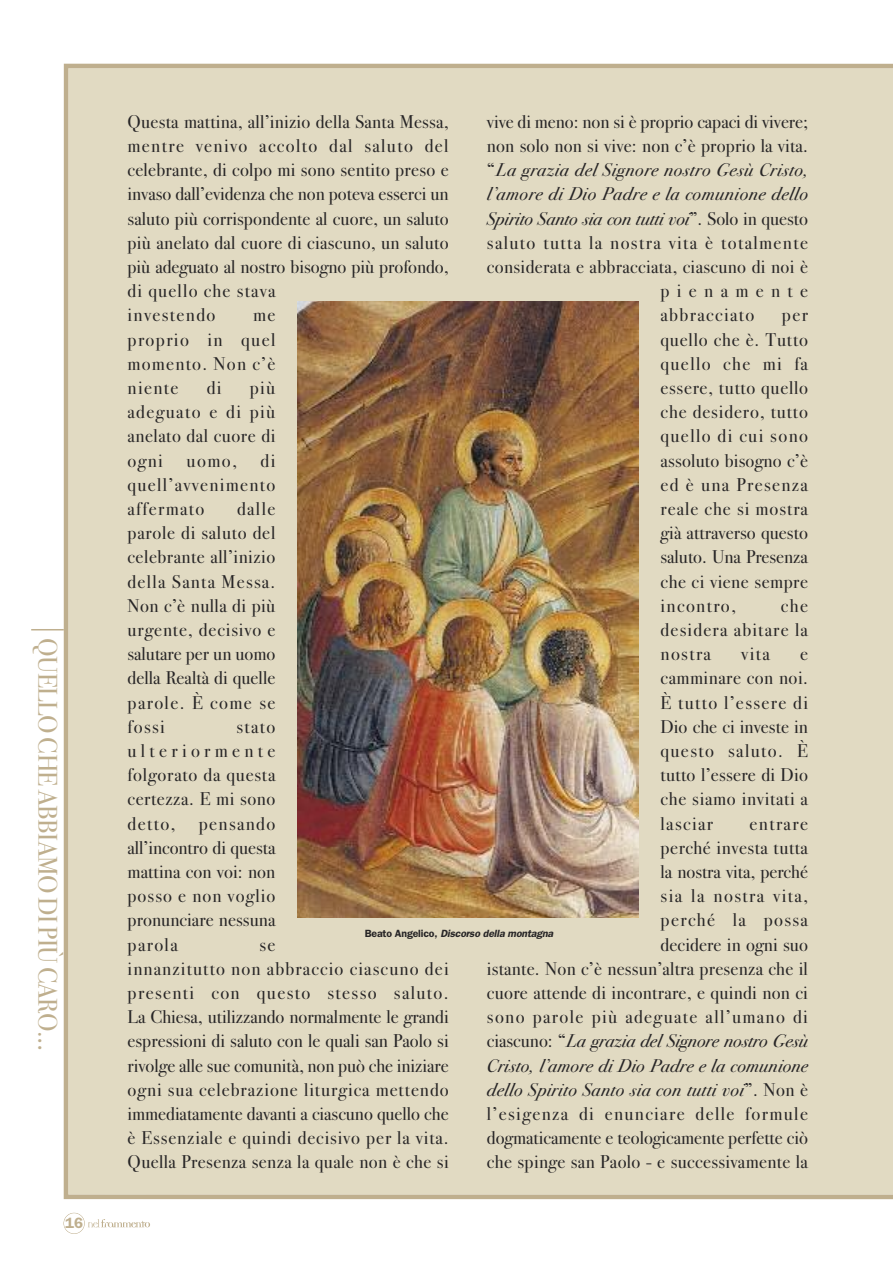
<style>
.page{position:relative;width:893px;height:1263px;background:#fff}
.page>*{position:absolute;margin:0;border:0;box-sizing:border-box;transform-origin:0 0}
.t1{font:27px "Bodoni Svty Two ITCTT";letter-spacing:-.02em;color:#bfaf8e;scale:.95 1}
.t2{font:18.45px/24.2px "Bodoni Svty Two ITCTT";letter-spacing:.02em;color:#272526;text-align:justify}
.t3{font:italic 18.45px "Bodoni Svty Two ITCTT";letter-spacing:.035em;color:#272526}
.t4{font:18.45px "Bodoni Svty Two ITCTT";letter-spacing:.075em;color:#272526}
.t5{font:italic 18.45px "Bodoni Svty Two ITCTT";color:#272526}
.t6{font:18.45px "Bodoni Svty Two ITCTT";color:#272526}
.t7{font:18.45px "Bodoni Svty Two ITCTT";letter-spacing:.395em;color:#272526}
.t8{font:600 15px "Franklin Gothic";color:#bfaf8e}
.t9{font:italic 600 10.5px "Franklin Gothic";letter-spacing:-.015em;color:#272526}
.s1{font-size:30px}
.s2{font-style:normal}
.s3{font-style:italic}
</style>
<div class="page">
<div style="left:64px;top:64px;width:829px;height:1135px;background:#e1dac2"></div>
<img style="left:298px;top:302px;width:340px;height:616px">
<hr style="left:31px;top:629px;width:33px;height:1px;background:#bfaf8e">
<div style="left:63px;top:1213px;width:22px;height:21px;border:1px solid #bfaf8e;border-radius:50%"></div>
<svg style="left:88px;top:1219px;width:62px;height:8px"></svg>
<h1 class="t1" style="left:64px;top:638px;width:436px;rotate:90deg">QUELLO CHE ABBIAMO DI PIÙ CARO.<span class="s1">..</span></h1>
<p class="t8" style="left:65px;top:1213px;width:19px">16</p>
<p class="t2" style="left:128px;top:110px;width:323px;text-align:left">Questa mattina, all’inizio della Santa Messa, mentre venivo accolto dal saluto del celebrante, di colpo mi sono sentito preso e invaso dall’evidenza che non poteva esserci un saluto più corrispondente al cuore, un saluto più anelato dal cuore di ciascuno, un saluto più adeguato al nostro bisogno più profondo, di quello che stava<br>investendo</p>
<p class="t6" style="left:487px;top:111px;width:323px">vive di meno: non si è proprio capaci di vivere;</p>
<p class="t2" style="left:487px;top:134px;width:323px">non solo non si vive: non c’è proprio la vita.</p>
<p class="t3" style="left:487px;top:159px;width:323px"><span class="s2">“</span>La grazia del Signore nostro Gesù Cristo,</p>
<p class="t3" style="left:487px;top:183px;width:323px">l’amore di Dio Padre e la comunione dello</p>
<p class="t5" style="left:487px;top:207px;width:323px">Spirito Santo sia con tutti voi<span class="s2">”. Solo in questo</span></p>
<p class="t4" style="left:487px;top:232px;width:323px">saluto tutta la nostra vita è totalmente</p>
<p class="t2" style="left:487px;top:255px;width:323px">considerata e abbracciata, ciascuno di noi è</p>
<p class="t7" style="left:661px;top:280px;width:149px">pienamente</p>
<p class="t4" style="left:661px;top:304px;width:95px">abbracciato</p>
<p class="t2" style="left:128px;top:303px;width:149px;text-indent:125px">me proprio in quel momento. Non c’è niente</p>
<p class="t2" style="left:661px;top:303px;width:149px;text-indent:121px">per quello che è. Tutto quello che mi fa essere, tutto quello che desidero, tutto quello di cui sono assoluto bisogno c’è ed è una Presenza reale che si mostra già attraverso questo saluto. Una Presenza che ci viene sempre incontro,</p>
<p class="t2" style="left:207px;top:376px;width:16px">di</p>
<p class="t2" style="left:128px;top:376px;width:149px;text-indent:122px">più adeguato e di più anelato dal cuore di ogni</p>
<p class="t2" style="left:128px;top:448px;width:149px;text-indent:133px">di quell’avvenimento affermato</p>
<p class="t2" style="left:187px;top:448px;width:52px">uomo,</p>
<p class="t2" style="left:128px;top:497px;width:149px;text-indent:109px">dalle parole di saluto del celebrante all’inizio della Santa Messa.<br>Non c’è nulla di più urgente, decisivo e salutare per un uomo della Realtà di quelle parole. È come se fossi</p>
<p class="t2" style="left:661px;top:594px;width:149px;text-indent:120px">che desidera abitare la nostra</p>
<p class="t2" style="left:741px;top:642px;width:30px">vita</p>
<p class="t2" style="left:661px;top:642px;width:149px;text-indent:139px">e camminare con noi.<br>È tutto l’essere di Dio che ci investe in questo saluto. È tutto l’essere di Dio che siamo invitati a lasciar</p>
<p class="t2" style="left:128px;top:714px;width:149px;text-indent:109px">stato ulteriormente folgorato da questa certezza. E mi sono detto,</p>
<p class="t2" style="left:128px;top:811px;width:149px;text-indent:71px">pensando all’incontro di questa mattina con voi: non posso e non voglio pronunciare nessuna parola</p>
<p class="t2" style="left:487px;top:811px;width:323px;text-align:right">entrare<br>perché investa tutta<br>la nostra vita, perché<br>sia la nostra vita,<br>perché la possa<br>decidere in ogni suo<br>istante. Non c’è nessun’altra presenza che il cuore attende di incontrare, e quindi non ci sono parole più adeguate all’umano di ciascuno: “<span class="s3">La grazia del Signore nostro Gesù<br>Cristo, l’amore di Dio Padre e la comunione dello Spirito Santo sia con tutti voi</span>”. Non è l’esigenza di enunciare delle formule dogmaticamente e teologicamente perfette ciò che spinge san Paolo - e successivamente la</p>
<p class="t9" style="left:365px;top:927px;width:190px"><span class="s2">Beato Angelico,</span> Discorso della montagna</p>
<p class="t2" style="left:128px;top:932px;width:323px;text-align:left;text-indent:132px">se<br>innanzitutto non abbraccio ciascuno dei presenti con questo stesso saluto.<br>La Chiesa, utilizzando normalmente le grandi espressioni di saluto con le quali san Paolo si rivolge alle sue comunità, non può che iniziare ogni sua celebrazione liturgica mettendo immediatamente davanti a ciascuno quello che è Essenziale e quindi decisivo per la vita.<br>Quella Presenza senza la quale non è che si</p>
</div>
